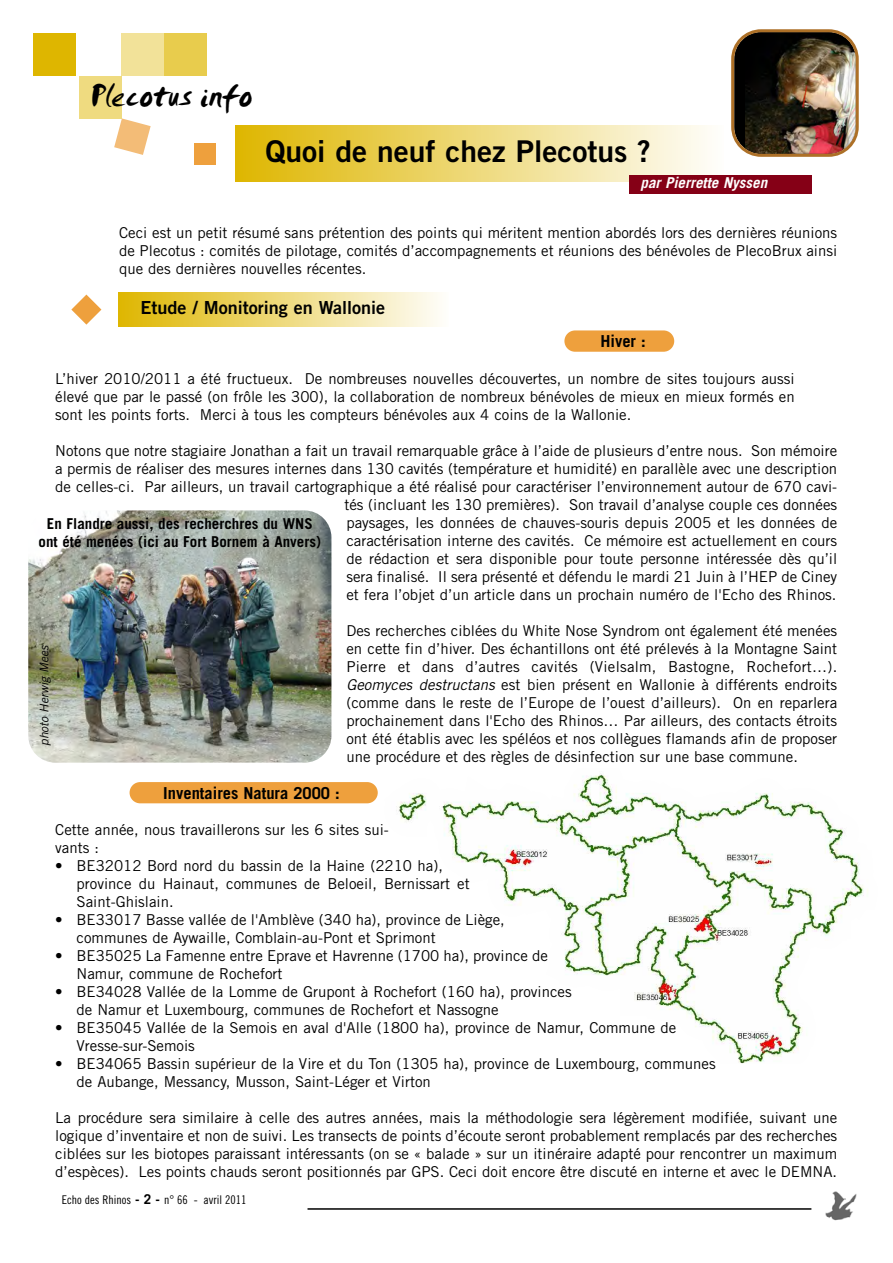
<style>
.page{position:relative;width:893px;height:1263px;background:#fff}
.page>*{position:absolute;margin:0;border:0;box-sizing:border-box;transform-origin:0 0}
.t1{font:36px "Smudger Plain";color:#000}
.t2{font:30px "Trade Gothic Bold Two";color:#000}
.t3{font:18px "Trade Gothic Bold Two";color:#000}
.t4{font:700 16.5px "Trade Gothic";color:#000}
.t5{font:15px/18px "Trade Gothic";color:#000}
.t6{font:700 15px/18px "Trade Gothic";color:#000;text-align:center}
.t7{font:italic 700 15px "Trade Gothic";color:#fff}
.t8{font:12px "Trade Gothic Cond Eighteen";color:#000}
.t9{font:italic 12px "Trade Gothic";color:#000}
.s1{font-style:italic}
.s2{font-family:"Trade Gothic";font-weight:700;font-size:13.5px}
</style>
<div class="page">
<hr style="left:307px;top:1208px;width:504px;height:2px;background:#000">
<img style="left:825px;top:1191px;width:31px;height:30px">
<div style="left:130px;top:782px;width:248px;height:21px;background:#eea03d;border-radius:11px"></div>
<div style="left:564px;top:330px;width:110px;height:22px;background:#eea03d;border-radius:11px"></div>
<img style="left:28px;top:510px;width:303px;height:253px;border-radius:27px">
<div style="left:79px;top:76px;width:42px;height:42px;background:#efdb80"></div>
<div style="left:34px;top:33px;width:42px;height:43px;background:#deb600"></div>
<div style="left:121px;top:33px;width:43px;height:43px;background:#f2e299"></div>
<div style="left:164px;top:33px;width:42px;height:43px;background:#e8cc4d"></div>
<svg style="left:114px;top:118px;width:37px;height:37px"></svg>
<div style="left:194px;top:143px;width:21px;height:21px;background:#eea03d"></div>
<div style="left:236px;top:126px;width:488px;height:55px;background:linear-gradient(to right,#deb601,#fffefc)"></div>
<div style="left:630px;top:175px;width:182px;height:19px;background:#850016"></div>
<div style="left:118px;top:293px;width:331px;height:34px;background:linear-gradient(to right,#deb601,#fffefb)"></div>
<svg style="left:71px;top:295px;width:30px;height:30px"></svg>
<img style="left:396px;top:773px;width:472px;height:290px">
<img style="left:731px;top:29px;width:128px;height:128px">
<h1 class="t1" style="left:90px;top:74px;width:164px">Plecotus info</h1>
<h2 class="t2" style="left:265px;top:132px;width:387px">Quoi de neuf chez Plecotus ?</h2>
<p class="t7" style="left:641px;top:174px;width:128px">par Pierrette Nyssen</p>
<p class="t5" style="left:119px;top:223px;width:720px;text-align:justify">Ceci est un petit résumé sans prétention des points qui méritent mention abordés lors des dernières réunions de Plecotus : comités de pilotage, comités d’accompagnements et réunions des bénévoles de PlecoBrux ainsi que des dernières nouvelles récentes.</p>
<p class="t3" style="left:141px;top:297px;width:246px">Etude / Monitoring en Wallonie</p>
<p class="t4" style="left:600px;top:331px;width:47px">Hiver :</p>
<p class="t5" style="left:55px;top:369px;width:741px;text-align:justify">L’hiver 2010/2011 a été fructueux. De nombreuses nouvelles découvertes, un nombre de sites toujours aussi élevé que par le passé (on frôle les 300), la collaboration de nombreux bénévoles de mieux en mieux formés en sont les points forts. Merci à tous les compteurs bénévoles aux 4 coins de la Wallonie.</p>
<p class="t5" style="left:55px;top:441px;width:783px;text-align:right">Notons que notre stagiaire Jonathan a fait un travail remarquable grâce à l’aide de plusieurs d’entre nous. Son mémoire a permis de réaliser des mesures internes dans 130 cavités (température et humidité) en parallèle avec une description de celles-ci. Par ailleurs, un travail cartographique a été réalisé pour caractériser l’environnement autour de 670 cavi&shy;tés (incluant les 130 premières). Son travail d’analyse couple ces données<br>paysages, les données de chauves-souris depuis 2005 et les données de<br>caractérisation interne des cavités. Ce mémoire est actuellement en cours<br>de rédaction et sera disponible pour toute personne intéressée dès qu’il<br>sera finalisé. Il sera présenté et défendu le mardi 21 Juin à l’HEP de Ciney<br>et fera l’objet d’un article dans un prochain numéro de l'Echo des Rhinos.</p>
<p class="t5" style="left:346px;top:621px;width:492px;text-align:justify">Des recherches ciblées du White Nose Syndrom ont également été menées en cette fin d’hiver. Des échantillons ont été prélevés à la Montagne Saint Pierre et dans d’autres cavités (Vielsalm, Bastogne, Rochefort…).<br><span class="s1">Geomyces destructans</span> est bien présent en Wallonie à différents endroits (comme dans le reste de l’Europe de l’ouest d’ailleurs). On en reparlera prochainement dans l'Echo des Rhinos… Par ailleurs, des contacts étroits ont été établis avec les spéléos et nos collègues flamands afin de proposer une procédure et des règles de désinfection sur une base commune.</p>
<p class="t4" style="left:163px;top:783px;width:178px">Inventaires Natura 2000 :</p>
<p class="t5" style="left:55px;top:821px;width:335px">Cette année, nous travaillerons sur les 6 sites sui&shy;vants :</p>
<p class="t5" style="left:77px;top:857px;width:395px;text-indent:-21px">• BE32012 Bord nord du bassin de la Haine (2210 ha), province du Hainaut, communes de Beloeil, Bernissart et<br>Saint-Ghislain.</p>
<p class="t5" style="left:77px;top:911px;width:430px;text-indent:-21px">• BE33017 Basse vallée de l'Amblève (340 ha), province de Liège, communes de Aywaille, Comblain-au-Pont et Sprimont</p>
<p class="t5" style="left:77px;top:947px;width:473px;text-indent:-21px">• BE35025 La Famenne entre Eprave et Havrenne (1700 ha), province de<br>Namur, commune de Rochefort</p>
<p class="t5" style="left:77px;top:983px;width:497px;text-indent:-21px">• BE34028 Vallée de la Lomme de Grupont à Rochefort (160 ha), provinces de Namur et Luxembourg, communes de Rochefort et Nassogne</p>
<p class="t5" style="left:77px;top:1019px;width:601px;text-indent:-21px">• BE35045 Vallée de la Semois en aval d'Alle (1800 ha), province de Namur, Commune de<br>Vresse-sur-Semois</p>
<p class="t5" style="left:77px;top:1055px;width:641px;text-indent:-21px">• BE34065 Bassin supérieur de la Vire et du Ton (1305 ha), province de Luxembourg, communes de Aubange, Messancy, Musson, Saint-Léger et Virton</p>
<p class="t5" style="left:55px;top:1109px;width:783px;text-align:justify">La procédure sera similaire à celle des autres années, mais la méthodologie sera légèrement modifiée, suivant une logique d’inventaire et non de suivi. Les transects de points d’écoute seront probablement remplacés par des recherches ciblées sur les biotopes paraissant intéressants (on se « balade » sur un itinéraire adapté pour rencontrer un maximum d’espèces). Les points chauds seront positionnés par GPS. Ceci doit encore être discuté en interne et avec le DEMNA.</p>
<p class="t6" style="left:39px;top:514px;width:284px">En Flandre aussi, des recherchres du WNS ont été menées (ici au Fort Bornem à Anvers)</p>
<p class="t9" style="left:37px;top:746px;width:103px;rotate:-90deg">photo Herwig Mees</p>
<p class="t8" style="left:62px;top:1192px;width:186px">Echo des Rhinos <span class="s2">- 2 -</span> n° 66 - avril 2011</p>
</div>
